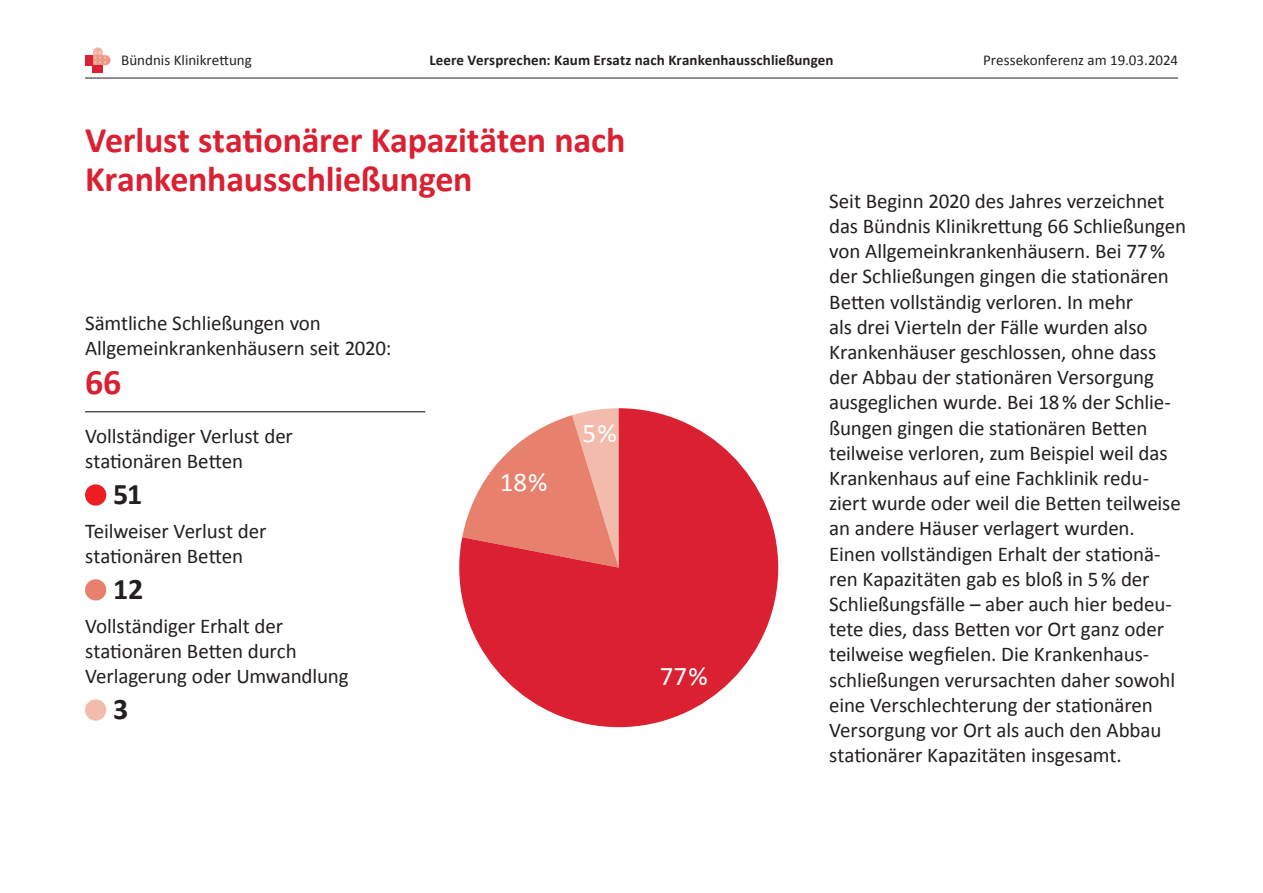
<style>
.page{position:relative;width:1263px;height:893px;background:#fff}
.page>*{position:absolute;margin:0;border:0;box-sizing:border-box;transform-origin:0 0}
.t1{font:700 36px/39px "Calibri";letter-spacing:-.005em;color:#da2031}
.t2{font:700 30px "Calibri";color:#231f20}
.t3{font:27px "Calibri";color:#fff}
.t4{font:21px/25.2px "Calibri";letter-spacing:-.01em;color:#231f20}
.t5{font:700 15px "Calibri";letter-spacing:.005em;color:#231f20}
.t6{font:15px "Calibri";color:#231f20}
</style>
<div class="page">
<svg style="left:459px;top:408px;width:319px;height:319px;fill:#da2031"></svg>
<hr style="left:85px;top:78px;width:1093px;height:1px;background:#231f20">
<svg style="left:85px;top:47px;width:26px;height:26px"></svg>
<hr style="left:85px;top:411px;width:340px;height:1px;background:#231f20">
<div style="left:85px;top:484px;width:21px;height:22px;background:#ee1d23;border-radius:50%"></div>
<div style="left:85px;top:579px;width:21px;height:21px;background:#e7816e;border-radius:50%"></div>
<div style="left:85px;top:699px;width:21px;height:22px;background:#f3bbab;border-radius:50%"></div>
<p class="t6" style="left:121px;top:51px;width:132px">Bündnis Klinikrettung</p>
<p class="t5" style="left:429px;top:51px;width:406px">Leere Versprechen: Kaum Ersatz nach Krankenhausschließungen</p>
<p class="t6" style="left:983px;top:51px;width:196px">Pressekonferenz am 19.03.2024</p>
<h1 class="t1" style="left:85px;top:119px;width:542px">Verlust stationärer Kapazitäten nach<br>Krankenhausschließungen</h1>
<p class="t4" style="left:85px;top:309px;width:308px">Sämtliche Schließungen von<br>Allgemeinkrankenhäusern seit 2020:</p>
<h1 class="t1" style="left:85px;top:361px;width:38px">66</h1>
<p class="t4" style="left:85px;top:422px;width:209px">Vollständiger Verlust der stationären Betten</p>
<h2 class="t2" style="left:113px;top:476px;width:31px">51</h2>
<p class="t4" style="left:85px;top:517px;width:183px">Teilweiser Verlust der stationären Betten</p>
<h2 class="t2" style="left:113px;top:570px;width:32px">12</h2>
<p class="t4" style="left:85px;top:612px;width:265px">Vollständiger Erhalt der stationären Betten durch<br>Verlagerung oder Umwandlung</p>
<h2 class="t2" style="left:113px;top:691px;width:17px">3</h2>
<p class="t3" style="left:500px;top:465px;width:49px">18%</p>
<p class="t3" style="left:582px;top:417px;width:36px">5%</p>
<p class="t3" style="left:660px;top:659px;width:49px">77%</p>
<p class="t4" style="left:829px;top:187px;width:359px">Seit Beginn 2020 des Jahres verzeichnet das Bündnis Klinikrettung 66 Schließungen von Allgemeinkrankenhäusern. Bei 77% der Schließungen gingen die stationären Betten vollständig verloren. In mehr<br>als drei Vierteln der Fälle wurden also Krankenhäuser geschlossen, ohne dass der Abbau der stationären Versorgung ausgeglichen wurde. Bei 18% der Schlie&shy;ßungen gingen die stationären Betten teilweise verloren, zum Beispiel weil das Krankenhaus auf eine Fachklinik redu&shy;ziert wurde oder weil die Betten teilweise an andere Häuser verlagert wurden.<br>Einen vollständigen Erhalt der stationä&shy;ren Kapazitäten gab es bloß in 5% der Schließungsfälle – aber auch hier bedeu&shy;tete dies, dass Betten vor Ort ganz oder teilweise wegfielen. Die Krankenhaus&shy;schließungen verursachten daher sowohl eine Verschlechterung der stationären Versorgung vor Ort als auch den Abbau stationärer Kapazitäten insgesamt.</p>
</div>
